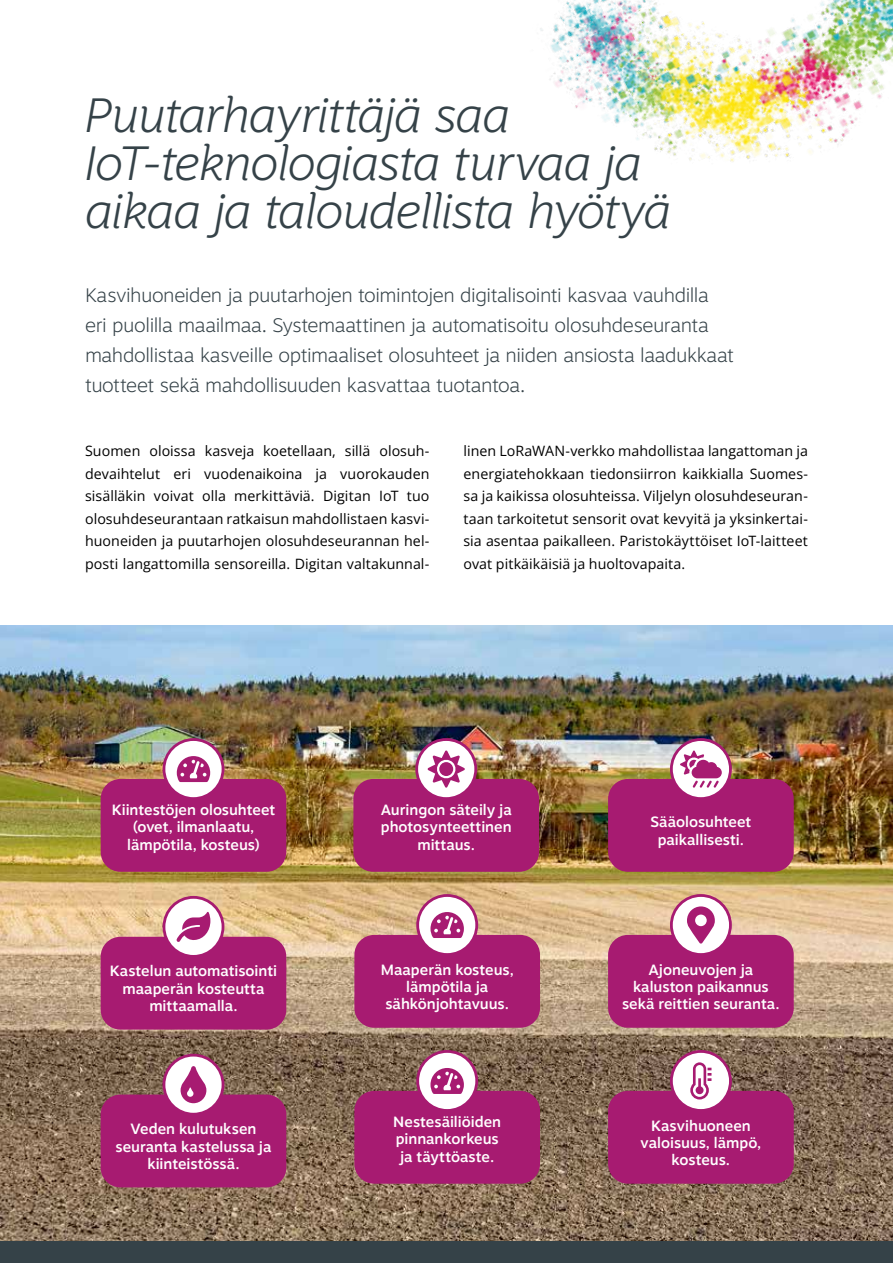
<style>
.page{position:relative;width:893px;height:1263px;background:#fff}
.page>*{position:absolute;margin:0;border:0;box-sizing:border-box;transform-origin:0 0}
.t1{font:italic 100 48px/48px "Motiva Sans";letter-spacing:-.03em;color:#354248}
.t2{font:100 19.5px/30px "Motiva Sans";letter-spacing:-.02em;color:#354248}
.t3{font:500 14.85px/17.4px "Motiva Sans";color:#fff;text-align:center}
.t4{font:14.25px/22.5px "Open Sans";letter-spacing:.005em;color:#000;text-align:justify}
</style>
<div class="page">
<img style="left:540px;top:0;width:353px;height:162px">
<img style="left:0;top:625px;width:893px;height:617px">
<div style="left:101px;top:1094px;width:185px;height:93px;background:#a71b71;border-radius:20px"></div>
<div style="left:163px;top:1054px;width:61px;height:61px;background:#a71b71;border-radius:50%"></div>
<div style="left:165px;top:1056px;width:57px;height:57px;background:#fff;border-radius:50%"></div>
<svg style="left:181px;top:1066px;width:25px;height:37px"></svg>
<div style="left:608px;top:1091px;width:186px;height:93px;background:#a71b71;border-radius:20px"></div>
<svg style="left:670px;top:1050px;width:62px;height:62px"></svg>
<div style="left:673px;top:1053px;width:56px;height:56px;background:#fff;border-radius:50%"></div>
<svg style="left:690px;top:1062px;width:21px;height:37px"></svg>
<div style="left:354px;top:1091px;width:186px;height:93px;background:#a71b71;border-radius:20px"></div>
<svg style="left:416px;top:1050px;width:62px;height:62px"></svg>
<div style="left:419px;top:1053px;width:56px;height:56px;background:#fff;border-radius:50%"></div>
<svg style="left:430px;top:1068px;width:34px;height:26px"></svg>
<div style="left:101px;top:779px;width:185px;height:93px;background:#a71b71;border-radius:20px"></div>
<div style="left:163px;top:738px;width:61px;height:62px;background:#a71b71;border-radius:50%"></div>
<div style="left:165px;top:741px;width:57px;height:56px;background:#fff;border-radius:50%"></div>
<svg style="left:177px;top:756px;width:33px;height:26px"></svg>
<div style="left:354px;top:935px;width:186px;height:93px;background:#a71b71;border-radius:20px"></div>
<svg style="left:416px;top:894px;width:62px;height:62px"></svg>
<div style="left:419px;top:897px;width:56px;height:56px;background:#fff;border-radius:50%"></div>
<svg style="left:430px;top:912px;width:34px;height:26px"></svg>
<div style="left:608px;top:779px;width:186px;height:93px;background:#a71b71;border-radius:20px"></div>
<svg style="left:670px;top:738px;width:62px;height:62px"></svg>
<div style="left:673px;top:741px;width:56px;height:56px;background:#fff;border-radius:50%"></div>
<svg style="left:680px;top:750px;width:42px;height:38px"></svg>
<div style="left:353px;top:779px;width:186px;height:93px;background:#a71b71;border-radius:20px"></div>
<svg style="left:415px;top:738px;width:62px;height:62px"></svg>
<div style="left:418px;top:741px;width:56px;height:56px;background:#fff;border-radius:50%"></div>
<svg style="left:427px;top:750px;width:38px;height:38px"></svg>
<div style="left:101px;top:937px;width:185px;height:92px;background:#a71b71;border-radius:20px"></div>
<div style="left:163px;top:896px;width:61px;height:62px;background:#a71b71;border-radius:50%"></div>
<div style="left:165px;top:899px;width:57px;height:56px;background:#fff;border-radius:50%"></div>
<svg style="left:176px;top:912px;width:34px;height:30px"></svg>
<div style="left:608px;top:935px;width:186px;height:93px;background:#a71b71;border-radius:20px"></div>
<svg style="left:670px;top:894px;width:62px;height:62px"></svg>
<div style="left:673px;top:897px;width:56px;height:56px;background:#fff;border-radius:50%"></div>
<svg style="left:687px;top:906px;width:28px;height:38px"></svg>
<div style="left:0;top:1242px;width:893px;height:21px;background:#354248"></div>
<h1 class="t1" style="left:85px;top:90px;width:588px">Puutarhayrittäjä saa<br>IoT-teknologiasta turvaa ja aikaa ja taloudellista hyötyä</h1>
<p class="t2" style="left:85px;top:279px;width:650px">Kasvihuoneiden ja puutarhojen toimintojen digitalisointi kasvaa vauhdilla eri puolilla maailmaa. Systemaattinen ja automatisoitu olosuhdeseuranta mahdollistaa kasveille optimaaliset olosuhteet ja niiden ansiosta laadukkaat tuotteet sekä mahdollisuuden kasvattaa tuotantoa.</p>
<p class="t4" style="left:85px;top:439px;width:346px">Suomen oloissa kasveja koetellaan, sillä olosuh&shy;devaihtelut eri vuodenaikoina ja vuorokauden sisälläkin voivat olla merkittäviä. Digitan IoT tuo olosuhdeseurantaan ratkaisun mahdollistaen kasvi&shy;huoneiden ja puutarhojen olosuhdeseurannan hel&shy;posti langattomilla sensoreilla. Digitan valtakunnal-</p>
<p class="t4" style="left:463px;top:439px;width:346px">linen LoRaWAN-verkko mahdollistaa langattoman ja energiatehokkaan tiedonsiirron kaikkialla Suomes&shy;sa ja kaikissa olosuhteissa. Viljelyn olosuhdeseuran&shy;taan tarkoitetut sensorit ovat kevyitä ja yksinkertai&shy;sia asentaa paikalleen. Paristokäyttöiset IoT-laitteet ovat pitkäikäisiä ja huoltovapaita.</p>
<p class="t3" style="left:112px;top:801px;width:165px">Kiintestöjen olosuhteet (ovet, ilmanlaatu, lämpötila, kosteus)</p>
<p class="t3" style="left:381px;top:801px;width:133px">Auringon säteily ja photosynteettinen mittaus.</p>
<p class="t3" style="left:650px;top:813px;width:102px">Sääolosuhteet paikallisesti.</p>
<p class="t3" style="left:381px;top:960px;width:134px">Maaperän kosteus, lämpötila ja sähkönjohtavuus.</p>
<p class="t3" style="left:110px;top:962px;width:169px">Kastelun automatisointi maaperän kosteutta mittaamalla.</p>
<p class="t3" style="left:622px;top:960px;width:159px">Ajoneuvojen ja kaluston paikannus sekä reittien seuranta.</p>
<p class="t3" style="left:393px;top:1113px;width:109px">Nestesäiliöiden pinnankorkeus ja täyttöaste.</p>
<p class="t3" style="left:116px;top:1120px;width:157px">Veden kulutuksen seuranta kastelussa ja kiinteistössä.</p>
<p class="t3" style="left:641px;top:1116px;width:122px">Kasvihuoneen valoisuus, lämpö, kosteus.</p>
</div>
